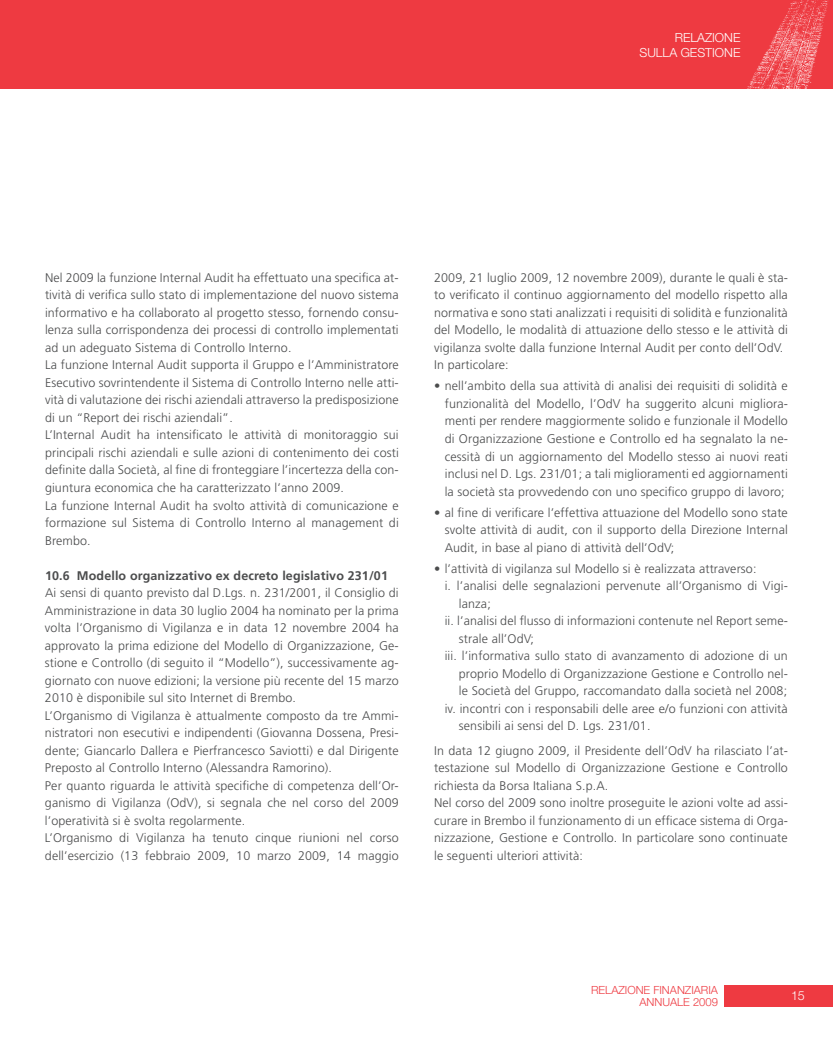
<style>
.page{position:relative;width:833px;height:1053px;background:#fff}
.page>*{position:absolute;margin:0;border:0;box-sizing:border-box;transform-origin:0 0}
.t1{font:300 12.5px/17.5px "Frutiger";letter-spacing:.01em;color:#4b4c4d}
.t2{font:700 12.5px "Frutiger";letter-spacing:.01em;color:#4b4c4d}
.t3{font:300 12.5px "Helvetica Neue";color:#fff}
.t4{font:300 11.25px/12.5px "Helvetica Neue";color:#ee3a41;text-align:right}
</style>
<div class="page">
<div style="left:0;top:0;width:833px;height:89px;background:#ee3a41"></div>
<div style="left:725px;top:985px;width:108px;height:21px;background:#ee3a41"></div>
<img style="left:747px;top:0;width:81px;height:89px">
<p class="t3" style="left:674px;top:30px;width:17px">RELAZION</p>
<p class="t3" style="left:733px;top:30px;width:9px">E</p>
<p class="t3" style="left:639px;top:45px;width:17px">SULLA</p>
<p class="t3" style="left:680px;top:45px;width:40px">GESTIONE</p>
<p class="t1" style="left:45px;top:269px;width:355px">Nel 2009 la funzione Internal Audit ha effettuato una specifica at&shy;tività di verifica sullo stato di implementazione del nuovo sistema informativo e ha collaborato al progetto stesso, fornendo consu&shy;lenza sulla corrispondenza dei processi di controllo implementati ad un adeguato Sistema di Controllo Interno.<br>La funzione Internal Audit supporta il Gruppo e l’Amministratore Esecutivo sovrintendente il Sistema di Controllo Interno nelle atti&shy;vità di valutazione dei rischi aziendali attraverso la predisposizione di un “Report dei rischi aziendali”.<br>L’Internal Audit ha intensificato le attività di monitoraggio sui principali rischi aziendali e sulle azioni di contenimento dei costi definite dalla Società, al fine di fronteggiare l’incertezza della con&shy;giuntura economica che ha caratterizzato l’anno 2009.<br>La funzione Internal Audit ha svolto attività di comunicazione e formazione sul Sistema di Controllo Interno al management di Brembo.</p>
<p class="t2" style="left:45px;top:568px;width:344px">10.6 Modello organizzativo ex decreto legislativo 231/01</p>
<p class="t1" style="left:45px;top:584px;width:355px">Ai sensi di quanto previsto dal D.Lgs. n. 231/2001, il Consiglio di Amministrazione in data 30 luglio 2004 ha nominato per la prima volta l’Organismo di Vigilanza e in data 12 novembre 2004 ha approvato la prima edizione del Modello di Organizzazione, Ge&shy;stione e Controllo (di seguito il “Modello”), successivamente ag&shy;giornato con nuove edizioni; la versione più recente del 15 marzo 2010 è disponibile sul sito Internet di Brembo.<br>L’Organismo di Vigilanza è attualmente composto da tre Ammi&shy;nistratori non esecutivi e indipendenti (Giovanna Dossena, Presi&shy;dente; Giancarlo Dallera e Pierfrancesco Saviotti) e dal Dirigente Preposto al Controllo Interno (Alessandra Ramorino).<br>Per quanto riguarda le attività specifiche di competenza dell’Or&shy;ganismo di Vigilanza (OdV), si segnala che nel corso del 2009 l’operatività si è svolta regolarmente.<br>L’Organismo di Vigilanza ha tenuto cinque riunioni nel corso dell’esercizio (13 febbraio 2009, 10 marzo 2009, 14 maggio</p>
<p class="t1" style="left:434px;top:269px;width:355px">2009, 21 luglio 2009, 12 novembre 2009), durante le quali è sta&shy;to verificato il continuo aggiornamento del modello rispetto alla normativa e sono stati analizzati i requisiti di solidità e funzionalità del Modello, le modalità di attuazione dello stesso e le attività di vigilanza svolte dalla funzione Internal Audit per conto dell’OdV.<br>In particolare:</p>
<p class="t1" style="left:445px;top:377px;width:345px;text-align:justify;text-indent:-11px">• nell’ambito della sua attività di analisi dei requisiti di solidità e funzionalità del Modello, l’OdV ha suggerito alcuni migliora&shy;menti per rendere maggiormente solido e funzionale il Modello di Organizzazione Gestione e Controllo ed ha segnalato la ne&shy;cessità di un aggiornamento del Modello stesso ai nuovi reati inclusi nel D. Lgs. 231/01; a tali miglioramenti ed aggiornamenti la società sta provvedendo con uno specifico gruppo di lavoro;</p>
<p class="t1" style="left:445px;top:503px;width:344px;text-align:justify;text-indent:-11px">• al fine di verificare l’effettiva attuazione del Modello sono state svolte attività di audit, con il supporto della Direzione Internal Audit, in base al piano di attività dell’OdV;</p>
<p class="t1" style="left:434px;top:559px;width:324px">• l’attività di vigilanza sul Modello si è realizzata attraverso:</p>
<p class="t1" style="left:445px;top:577px;width:344px">i. l’analisi delle segnalazioni pervenute all’Organismo di Vigi-</p>
<p class="t1" style="left:459px;top:594px;width:33px">lanza;</p>
<p class="t1" style="left:445px;top:612px;width:344px">ii. l’analisi del flusso di informazioni contenute nel Report seme-</p>
<p class="t1" style="left:459px;top:629px;width:77px">strale all’OdV;</p>
<p class="t1" style="left:445px;top:647px;width:344px">iii. l’informativa sullo stato di avanzamento di adozione di un</p>
<p class="t1" style="left:459px;top:664px;width:330px">proprio Modello di Organizzazione Gestione e Controllo nel-</p>
<p class="t1" style="left:459px;top:682px;width:330px">le Società del Gruppo, raccomandato dalla società nel 2008;</p>
<p class="t1" style="left:445px;top:699px;width:344px">iv. incontri con i responsabili delle aree e/o funzioni con attività</p>
<p class="t1" style="left:459px;top:717px;width:193px">sensibili ai sensi del D. Lgs. 231/01.</p>
<p class="t1" style="left:434px;top:741px;width:355px">In data 12 giugno 2009, il Presidente dell’OdV ha rilasciato l’at&shy;testazione sul Modello di Organizzazione Gestione e Controllo richiesta da Borsa Italiana S.p.A.<br>Nel corso del 2009 sono inoltre proseguite le azioni volte ad assi&shy;curare in Brembo il funzionamento di un efficace sistema di Orga&shy;nizzazione, Gestione e Controllo. In particolare sono continuate le seguenti ulteriori attività:</p>
<p class="t4" style="left:591px;top:983px;width:128px">RELAZIONE FINANZIARIA<br>ANNUALE 2009</p>
<p class="t3" style="left:791px;top:987px;width:15px">15</p>
</div>
